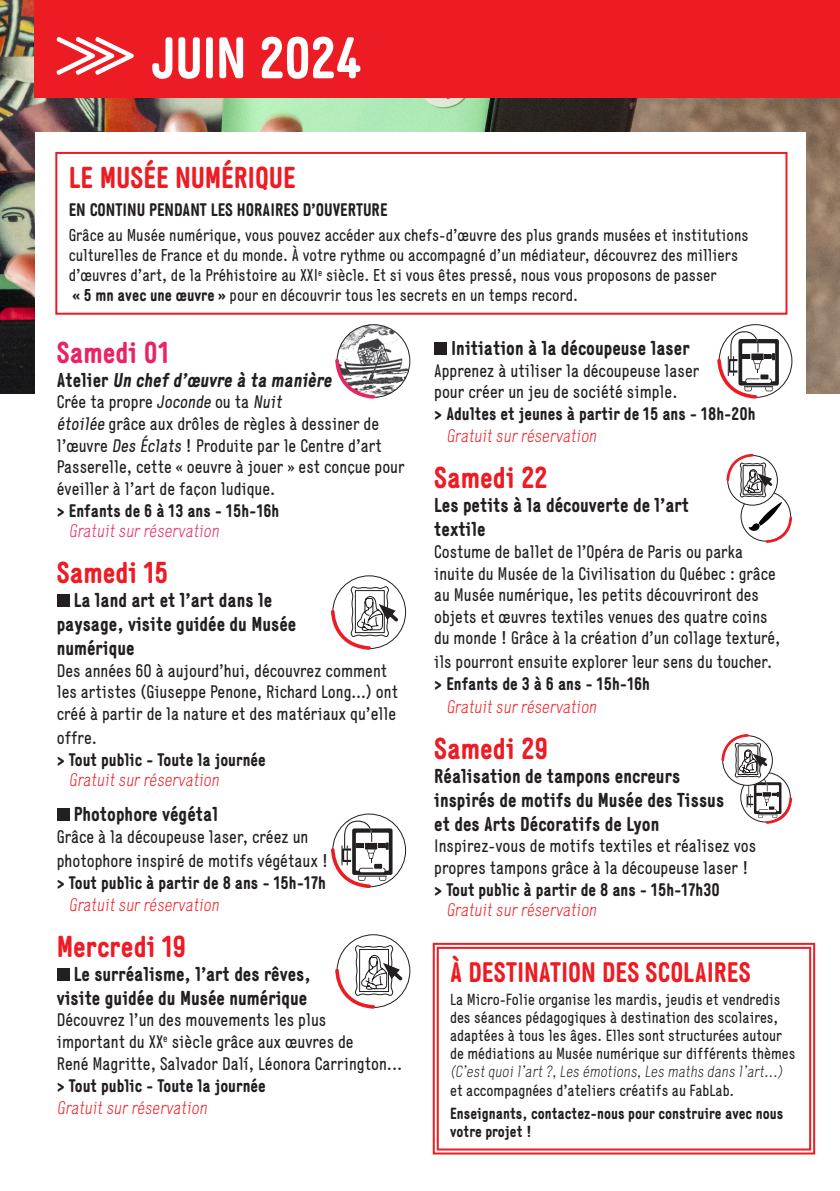
<style>
.page{position:relative;width:840px;height:1191px;background:#fff}
.page>*{position:absolute;margin:0;border:0;box-sizing:border-box;transform-origin:0 0}
.t1{font:700 58px "Generika";letter-spacing:-.01em;color:#fff}
.t2{font:700 30px "Generika";color:#ed1c24}
.t3{font:700 30px "Generika";letter-spacing:.005em;color:#ea2365}
.t4{font:700 28px "Generika";color:#ed1c24}
.t5{font:700 20px/24px "Generika";color:#231f20}
.t6{font:18px/21.6px "Generika";color:#231f20}
.t7{font:700 18px/20px "Generika";color:#231f20}
.t8{font:300 18px "Generika";color:#ed1c24}
.t9{font:17px/20px "Generika";color:#231f20}
.t10{font:16px/18px "Generika";color:#231f20}
.t11{font:700 16px/18px "Generika";color:#231f20}
.s1{font-weight:700}
.s2{font-weight:300;color:#ea2365}
.s3{font-weight:300;color:#ed1c24}
.s4{font-weight:300}
</style>
<div class="page">
<img style="left:0;top:0;width:839px;height:394px">
<div style="left:35px;top:0;width:804px;height:97px;background:#ed1c24"></div>
<svg style="left:56px;top:37px;width:78px;height:38px"></svg>
<div style="left:35px;top:132px;width:769px;height:678px;background:#fff"></div>
<div style="left:57px;top:594px;width:12px;height:13px;background:#231f20"></div>
<div style="left:57px;top:808px;width:12px;height:13px;background:#231f20"></div>
<div style="left:57px;top:968px;width:12px;height:12px;background:#231f20"></div>
<div style="left:434px;top:343px;width:12px;height:12px;background:#231f20"></div>
<svg style="left:331px;top:820px;width:61px;height:68px"></svg>
<svg style="left:717px;top:331px;width:61px;height:68px"></svg>
<div style="left:55px;top:152px;width:732px;height:163px;border:2px solid #ed1c24"></div>
<svg style="left:432px;top:942px;width:383px;height:213px"></svg>
<div style="left:436px;top:947px;width:374px;height:203px;border:2px solid #ed1c24"></div>
<svg style="left:331px;top:575px;width:70px;height:75px"></svg>
<svg style="left:335px;top:934px;width:70px;height:75px"></svg>
<svg style="left:721px;top:734px;width:72px;height:90px"></svg>
<svg style="left:726px;top:453px;width:67px;height:90px"></svg>
<img style="left:337px;top:325px;width:72px;height:72px;border-radius:36px">
<svg style="left:335px;top:357px;width:42px;height:42px"></svg>
<p class="t1" style="left:152px;top:23px;width:211px">JUIN 2024</p>
<p class="t2" style="left:69px;top:160px;width:228px">LE MUSÉE NUMÉRIQUE</p>
<p class="t7" style="left:69px;top:199px;width:320px">EN CONTINU PENDANT LES HORAIRES D’OUVERTURE</p>
<p class="t9" style="left:69px;top:225px;width:681px">Grâce au Musée numérique, vous pouvez accéder aux chefs-d’œuvre des plus grands musées et institutions culturelles de France et du monde. À votre rythme ou accompagné d’un médiateur, découvrez des milliers d’œuvres d’art, de la Préhistoire au XXI<sup>e</sup> siècle. Et si vous êtes pressé, nous vous proposons de passer<br><span class="s1">« 5 mn avec une œuvre »</span> pour en découvrir tous les secrets en un temps record.</p>
<p class="t3" style="left:57px;top:334px;width:114px">Samedi 01</p>
<p class="t5" style="left:57px;top:367px;width:279px">A t e l i e r Un chef d’œuvre à ta manière</p>
<p class="t6" style="left:57px;top:391px;width:349px">Crée ta propre Joconde ou ta Nuit<br>étoilée grâce aux drôles de règles à dessiner de l’œuvre Des Éclats! Produite par le Centre d’art Passerelle, cette « oeuvre à jouer » est conçue pour éveiller à l’art de façon ludique.</p>
<p class="t7" style="left:69px;top:500px;width:212px;text-indent:-12px">&gt; Enfants de 6 à 13 ans - 15h-16h<br><span class="s2">Gratuit sur réservation</span></p>
<p class="t2" style="left:57px;top:554px;width:113px">Samedi 15</p>
<p class="t5" style="left:57px;top:587px;width:241px;text-indent:17px">La land art et l’art dans le paysage, visite guidée du Musée numérique</p>
<p class="t6" style="left:57px;top:659px;width:342px">Des années 60 à aujourd’hui, découvrez comment les artistes (Giuseppe Penone, Richard Long…) ont créé à partir de la nature et des matériaux qu’elle</p>
<p class="t6" style="left:57px;top:726px;width:42px">offre.</p>
<p class="t7" style="left:69px;top:749px;width:198px;text-indent:-12px">&gt; Tout public - Toute la journée<br><span class="s3">Gratuit sur réservation</span></p>
<p class="t5" style="left:74px;top:802px;width:146px">Photophore végétal</p>
<p class="t6" style="left:57px;top:824px;width:273px;line-height:24px">Grâce à la découpeuse laser, créez un photophore inspiré de motifs végétaux !</p>
<p class="t7" style="left:69px;top:871px;width:258px;line-height:22px;text-indent:-12px">&gt; Tout public à partir de 8 ans - 15h-17h<br><span class="s3">Gratuit sur réservation</span></p>
<p class="t2" style="left:57px;top:928px;width:131px">Mercredi 19</p>
<p class="t5" style="left:57px;top:961px;width:255px;text-align:right">Le surréalisme, l’art des rêves, visite guidée du Musée numérique</p>
<p class="t6" style="left:57px;top:1009px;width:347px">Découvrez l’un des mouvements les plus<br>important du XX<sup>e</sup> siècle grâce aux œuvres de<br>René Magritte, Salvador Dalí, Léonora Carrington...</p>
<p class="t7" style="left:57px;top:1074px;width:210px;line-height:22px">&gt; Tout public - Toute la journée<br><span class="s3">Gratuit sur réservation</span></p>
<p class="t5" style="left:451px;top:336px;width:240px">Initiation à la découpeuse laser</p>
<p class="t6" style="left:434px;top:359px;width:266px">Apprenez à utiliser la découpeuse laser pour créer un jeu de société simple.</p>
<p class="t7" style="left:446px;top:403px;width:310px;line-height:22px;text-indent:-12px">&gt; Adultes et jeunes à partir de 15 ans - 18h-20h<br><span class="s3">Gratuit sur réservation</span></p>
<p class="t2" style="left:434px;top:460px;width:115px">Samedi 22</p>
<p class="t5" style="left:434px;top:493px;width:256px">Les petits à la découverte de l’art textile</p>
<p class="t6" style="left:434px;top:541px;width:347px">Costume de ballet de l’Opéra de Paris ou parka inuite du Musée de la Civilisation du Québec : grâce au Musée numérique, les petits découvriront des objets et œuvres textiles venues des quatre coins du monde ! Grâce à la création d’un collage texturé,</p>
<p class="t6" style="left:434px;top:651px;width:339px">ils pourront ensuite explorer leur sens du toucher.</p>
<p class="t7" style="left:434px;top:674px;width:217px">&gt; Enfants de 3 à 6 ans - 15h-16h</p>
<p class="t8" style="left:446px;top:696px;width:154px">Gratuit sur réservation</p>
<p class="t2" style="left:434px;top:730px;width:115px">Samedi 29</p>
<p class="t5" style="left:434px;top:763px;width:291px">Réalisation de tampons encreurs inspirés de motifs du Musée des Tissus et des Arts Décoratifs de Lyon</p>
<p class="t6" style="left:434px;top:835px;width:323px">Inspirez-vous de motifs textiles et réalisez vos propres tampons grâce à la découpeuse laser !</p>
<p class="t7" style="left:446px;top:879px;width:275px;text-indent:-12px">&gt; Tout public à partir de 8 ans - 15h-17h30<br><span class="s3">Gratuit sur réservation</span></p>
<p class="t4" style="left:450px;top:955px;width:302px">À DESTINATION DES SCOLAIRES</p>
<p class="t10" style="left:450px;top:990px;width:346px">La Micro-Folie organise les mardis, jeudis et vendredis des séances pédagogiques à destination des scolaires, adaptées à tous les âges. Elles sont structurées autour de médiations au Musée numérique sur différents thèmes <span class="s4">(C’est quoil’art ?,Les émotions,Les maths dans l’art...) </span>et accompagnées d’ateliers créatifs au FabLab.</p>
<p class="t11" style="left:450px;top:1104px;width:334px">Enseignants, contactez-nous pour construire avec nous votre projet !</p>
</div>
